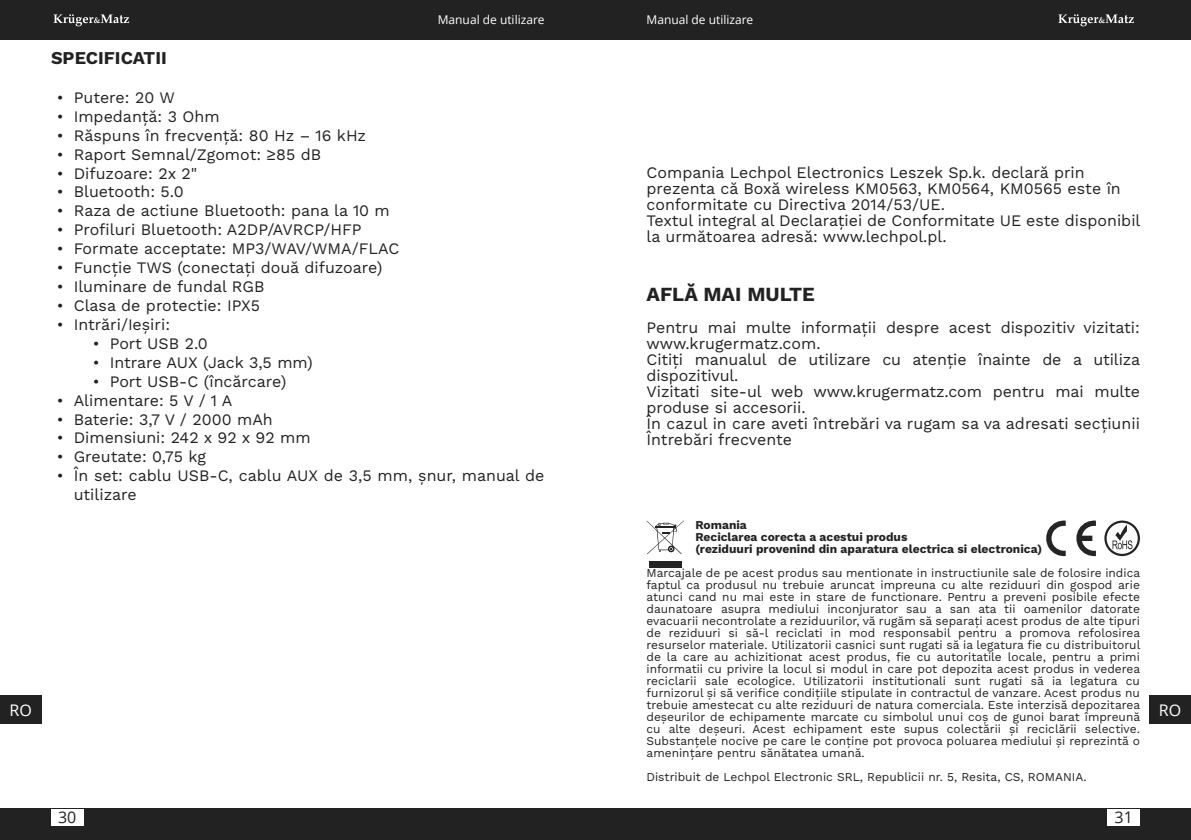
<style>
.page{position:relative;width:1191px;height:840px;background:#fff}
.page>*{position:absolute;margin:0;border:0;box-sizing:border-box;transform-origin:0 0}
.t1{font:700 20px "Work Sans";color:#222}
.t2{font:700 18px "Work Sans";color:#222}
.t3{font:16px/16px "Work Sans";color:#222}
.t4{font:16px "Open Sans";color:#222}
.t5{font:16px "Open Sans";color:#fff}
.t6{font:12px/12px "Work Sans";color:#222;text-align:justify}
.t7{font:700 12px/12px "Work Sans";color:#222}
.t8{font:12px "Open Sans";color:#fff}
</style>
<div class="page">
<div style="left:0;top:0;width:1191px;height:40px;background:#222"></div>
<div style="left:0;top:808px;width:1191px;height:31px;background:#222"></div>
<svg style="left:54px;top:14px;width:75px;height:12px"></svg>
<svg style="left:1058px;top:14px;width:76px;height:12px"></svg>
<div style="left:51px;top:808px;width:32px;height:17px;background:#fff"></div>
<div style="left:1107px;top:808px;width:33px;height:17px;background:#fff"></div>
<div style="left:0;top:694px;width:42px;height:29px;background:#222"></div>
<div style="left:1149px;top:694px;width:42px;height:29px;background:#222"></div>
<div style="left:649px;top:560px;width:32px;height:7px;background:#242424"></div>
<svg style="left:646px;top:520px;width:38px;height:34px"></svg>
<svg style="left:1104px;top:520px;width:36px;height:36px"></svg>
<svg style="left:1046px;top:520px;width:50px;height:36px"></svg>
<p class="t8" style="left:438px;top:15px;width:108px">Manual de utilizare</p>
<p class="t8" style="left:646px;top:15px;width:108px">Manual de utilizare</p>
<h2 class="t2" style="left:51px;top:47px;width:117px">SPECIFICATII</h2>
<h3 class="t3" style="left:57px;top:89px;width:119px">• Putere: 20 W</h3>
<h3 class="t3" style="left:57px;top:108px;width:164px">• Impedanță: 3 Ohm</h3>
<h3 class="t3" style="left:57px;top:127px;width:311px">• Răspuns în frecvență: 80 Hz – 16 kHz</h3>
<h3 class="t3" style="left:57px;top:146px;width:266px">• Raport Semnal/Zgomot: ≥85 dB</h3>
<h3 class="t3" style="left:57px;top:165px;width:142px">• Difuzoare: 2x 2"</h3>
<h3 class="t3" style="left:57px;top:184px;width:128px">• Bluetooth: 5.0</h3>
<h3 class="t3" style="left:57px;top:203px;width:335px">• Raza de actiune Bluetooth: pana la 10 m</h3>
<h3 class="t3" style="left:57px;top:222px;width:306px">• Profiluri Bluetooth: A2DP/AVRCP/HFP</h3>
<h3 class="t3" style="left:57px;top:240px;width:344px">• Formate acceptate: MP3/WAV/WMA/FLAC</h3>
<h3 class="t3" style="left:57px;top:259px;width:327px">• Funcție TWS (conectați două difuzoare)</h3>
<h3 class="t3" style="left:57px;top:278px;width:209px">• Iluminare de fundal RGB</h3>
<h3 class="t3" style="left:57px;top:297px;width:205px">• Clasa de protectie: IPX5</h3>
<h3 class="t3" style="left:57px;top:316px;width:115px">• Intrări/Ieșiri:</h3>
<h3 class="t3" style="left:93px;top:335px;width:117px">• Port USB 2.0</h3>
<h3 class="t3" style="left:93px;top:354px;width:222px">• Intrare AUX (Jack 3,5 mm)</h3>
<h3 class="t3" style="left:93px;top:373px;width:195px">• Port USB-C (încărcare)</h3>
<h3 class="t3" style="left:57px;top:392px;width:177px">• Alimentare: 5 V / 1 A</h3>
<h3 class="t3" style="left:57px;top:411px;width:218px">• Baterie: 3,7 V / 2000 mAh</h3>
<h3 class="t3" style="left:57px;top:429px;width:255px">• Dimensiuni: 242 x 92 x 92 mm</h3>
<h3 class="t3" style="left:57px;top:448px;width:151px">• Greutate: 0,75 kg</h3>
<h3 class="t3" style="left:74px;top:466px;width:472px;line-height:19px;text-indent:-17px">• În set: cablu USB-C, cablu AUX de 3,5 mm, șnur, manual de utilizare</h3>
<p class="t3" style="left:646px;top:164px;width:495px">Compania Lechpol Electronics Leszek Sp.k. declară prin prezenta că Boxă wireless KM0563, KM0564, KM0565 este în conformitate cu Directiva 2014/53/UE.<br>Textul integral al Declarației de Conformitate UE este disponibil la următoarea adresă: www.lechpol.pl.</p>
<h1 class="t1" style="left:646px;top:282px;width:170px">AFLĂ MAI MULTE</h1>
<p class="t3" style="left:646px;top:319px;width:495px">Pentru mai multe informații despre acest dispozitiv vizitati: www.krugermatz.com.<br>Citiți manualul de utilizare cu atenție înainte de a utiliza dispozitivul.<br>Vizitati site-ul web www.krugermatz.com pentru mai multe produse si accesorii.<br>În cazul in care aveti întrebări va rugam sa va adresati secțiunii Întrebări frecvente</p>
<p class="t7" style="left:695px;top:518px;width:348px">Romania<br>Reciclarea corecta a acestui produs<br>(reziduuri provenind din aparatura electrica si electronica)</p>
<p class="t6" style="left:646px;top:566px;width:495px">Marcajale de pe acest produs sau mentionate in instructiunile sale de folosire indica faptul ca produsul nu trebuie aruncat impreuna cu alte reziduuri din gospod arie atunci cand nu mai este in stare de functionare. Pentru a preveni posibile efecte daunatoare asupra mediului inconjurator sau a san ata tii oamenilor datorate evacuarii necontrolate a reziduurilor, vă rugăm să separați acest produs de alte tipuri de reziduuri si să-l reciclati in mod responsabil pentru a promova refolosirea resurselor materiale. Utilizatorii casnici sunt rugati să ia legatura fie cu distribuitorul de la care au achizitionat acest produs, fie cu autoritatile locale, pentru a primi informatii cu privire la locul si modul in care pot depozita acest produs in vederea reciclarii sale ecologice. Utilizatorii institutionali sunt rugati să ia legatura cu furnizorul și să verifice condițiile stipulate in contractul de vanzare. Acest produs nu trebuie amestecat cu alte reziduuri de natura comerciala. Este interzisă depozitarea deșeurilor de echipamente marcate cu simbolul unui coș de gunoi barat împreună cu alte deșeuri. Acest echipament este supus colectării și reciclării selective.<br>Substanțele nocive pe care le conține pot provoca poluarea mediului și reprezintă o amenințare pentru sănătatea umană.</p>
<p class="t6" style="left:646px;top:770px;width:441px">Distribuit de Lechpol Electronic SRL, Republicii nr. 5, Resita, CS, ROMANIA.</p>
<h3 class="t5" style="left:10px;top:703px;width:24px">RO</h3>
<h3 class="t5" style="left:1158px;top:703px;width:24px">RO</h3>
<h3 class="t4" style="left:58px;top:810px;width:20px">30</h3>
<h3 class="t4" style="left:1114px;top:810px;width:20px">31</h3>
</div>
